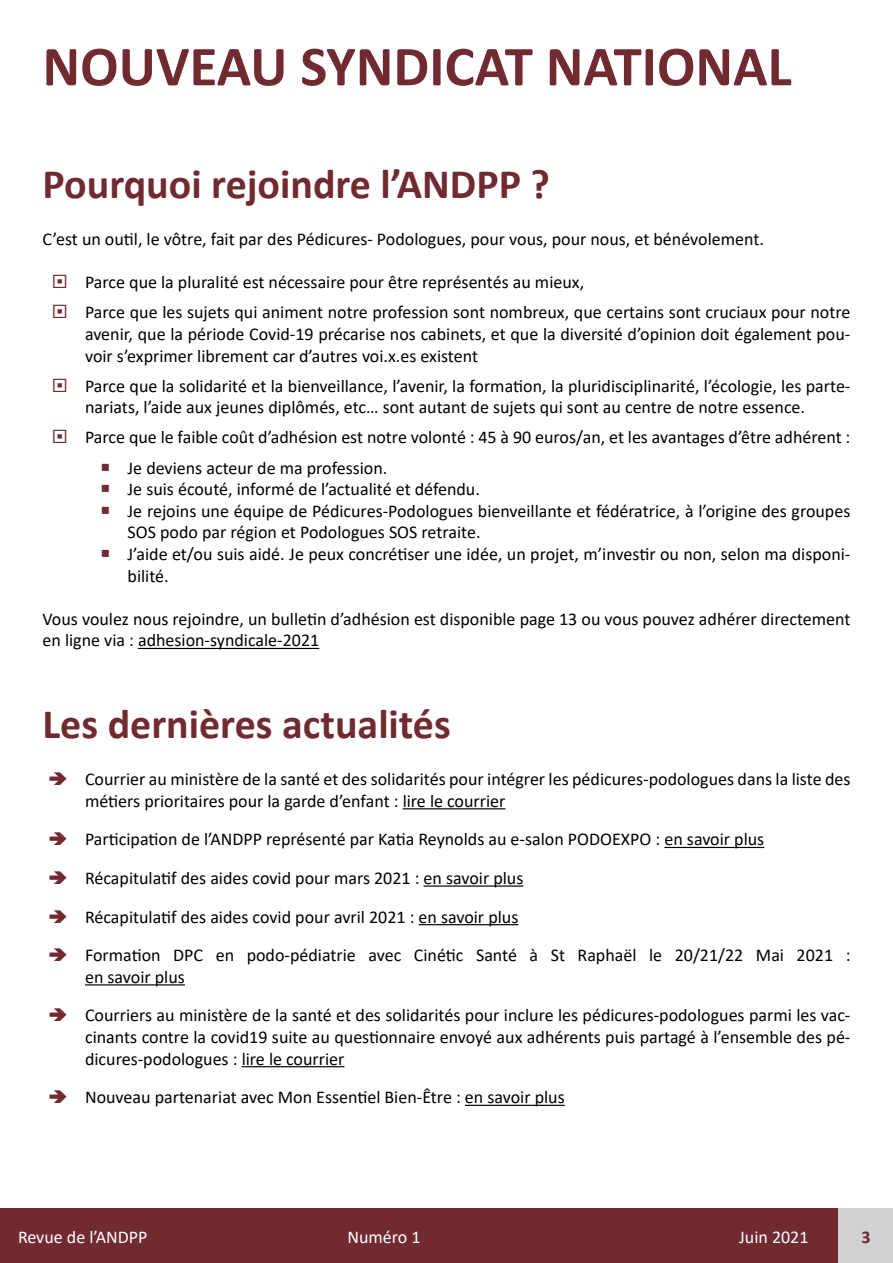
<style>
.page{position:relative;width:893px;height:1263px;background:#fff}
.page>*{position:absolute;margin:0;border:0;box-sizing:border-box;transform-origin:0 0}
.t1{font:700 57px "Calibri";color:#712a30}
.t2{font:700 42px "Calibri";color:#712a30}
.t3{font:18px/21.6px "Calibri";color:#000}
.t4{font:18px "Calibri";color:#fff}
.t5{font:700 18px "Calibri";color:#712a30}
</style>
<div class="page">
<div style="left:0;top:1209px;width:839px;height:54px;background:#712a30"></div>
<div style="left:839px;top:1209px;width:54px;height:54px;background:#d2d2d2"></div>
<hr style="left:138px;top:648px;width:181px;height:1px;background:#000">
<hr style="left:403px;top:808px;width:102px;height:1px;background:#000">
<hr style="left:664px;top:847px;width:100px;height:1px;background:#000">
<hr style="left:424px;top:885px;width:99px;height:2px;background:#000">
<hr style="left:419px;top:924px;width:99px;height:1px;background:#000">
<hr style="left:85px;top:984px;width:100px;height:1px;background:#000">
<hr style="left:242px;top:1066px;width:102px;height:1px;background:#000">
<hr style="left:465px;top:1105px;width:100px;height:1px;background:#000">
<h1 class="t1" style="left:43px;top:26px;width:751px">NOUVEAU SYNDICAT NATIONAL</h1>
<h2 class="t2" style="left:43px;top:154px;width:509px">Pourquoi rejoindre l’ANDPP ?</h2>
<p class="t3" style="left:43px;top:228px;width:723px">C’est un outil, le vôtre, fait par des Pédicures- Podologues, pour vous, pour nous, et bénévolement.</p>
<p class="t3" style="left:85px;top:267px;width:767px;line-height:30.2px">Parce que la pluralité est nécessaire pour être représentés au mieux,<br>Parce que les sujets qui animent notre profession sont nombreux, que certains sont cruciaux pour notre</p>
<p class="t3" style="left:85px;top:323px;width:767px">avenir, que la période Covid-19 précarise nos cabinets, et que la diversité d’opinion doit également pou&shy;voir s’exprimer librement car d’autres voi.x.es existent</p>
<p class="t3" style="left:85px;top:374px;width:767px">Parce que la solidarité et la bienveillance, l’avenir, la formation, la pluridisciplinarité, l’écologie, les parte&shy;nariats, l’aide aux jeunes diplômés, etc… sont autant de sujets qui sont au centre de notre essence.</p>
<p class="t3" style="left:128px;top:422px;width:724px;line-height:30.2px;text-indent:-43px">Parce que le faible coût d’adhésion est notre volonté : 45 à 90 euros/an, et les avantages d’être adhérent :<br>Je deviens acteur de ma profession.</p>
<p class="t3" style="left:128px;top:478px;width:724px">Je suis écouté, informé de l’actualité et défendu.<br>Je rejoins une équipe de Pédicures-Podologues bienveillante et fédératrice, à l’origine des groupes SOS podo par région et Podologues SOS retraite.<br>J’aide et/ou suis aidé. Je peux concrétiser une idée, un projet, m’investir ou non, selon ma disponi&shy;bilité.</p>
<p class="t3" style="left:43px;top:607px;width:809px">Vous voulez nous rejoindre, un bulletin d’adhésion est disponible page 13 ou vous pouvez adhérer directement en ligne via : adhesion-syndicale-2021</p>
<h2 class="t2" style="left:43px;top:694px;width:410px">Les dernières actualités</h2>
<p class="t3" style="left:85px;top:768px;width:767px">Courrier au ministère de la santé et des solidarités pour intégrer les pédicures-podologues dans la liste des métiers prioritaires pour la garde d’enfant : lire le courrier</p>
<p class="t3" style="left:85px;top:820px;width:767px;line-height:38.5px">Participation de l’ANDPP représenté par Katia Reynolds au e-salon PODOEXPO : en savoir plus Récapitulatif des aides covid pour mars 2021 : en savoir plus<br>Récapitulatif des aides covid pour avril 2021 : en savoir plus<br>Formation DPC en podo-pédiatrie avec Cinétic Santé à St Raphaël le 20/21/22 Mai 2021 :</p>
<p class="t3" style="left:85px;top:957px;width:767px;line-height:38.5px">en savoir plus<br>Courriers au ministère de la santé et des solidarités pour inclure les pédicures-podologues parmi les vac-</p>
<p class="t3" style="left:85px;top:1026px;width:767px">cinants contre la covid19 suite au questionnaire envoyé aux adhérents puis partagé à l’ensemble des pé&shy;dicures-podologues : lire le courrier</p>
<p class="t3" style="left:85px;top:1086px;width:481px">Nouveau partenariat avec Mon Essentiel Bien-Être : en savoir plus</p>
<p class="t4" style="left:18px;top:1224px;width:131px">Revue de l’ANDPP</p>
<p class="t4" style="left:347px;top:1224px;width:75px">Numéro 1</p>
<p class="t4" style="left:739px;top:1224px;width:71px">Juin 2021</p>
<p class="t5" style="left:861px;top:1224px;width:11px">3</p>
</div>
